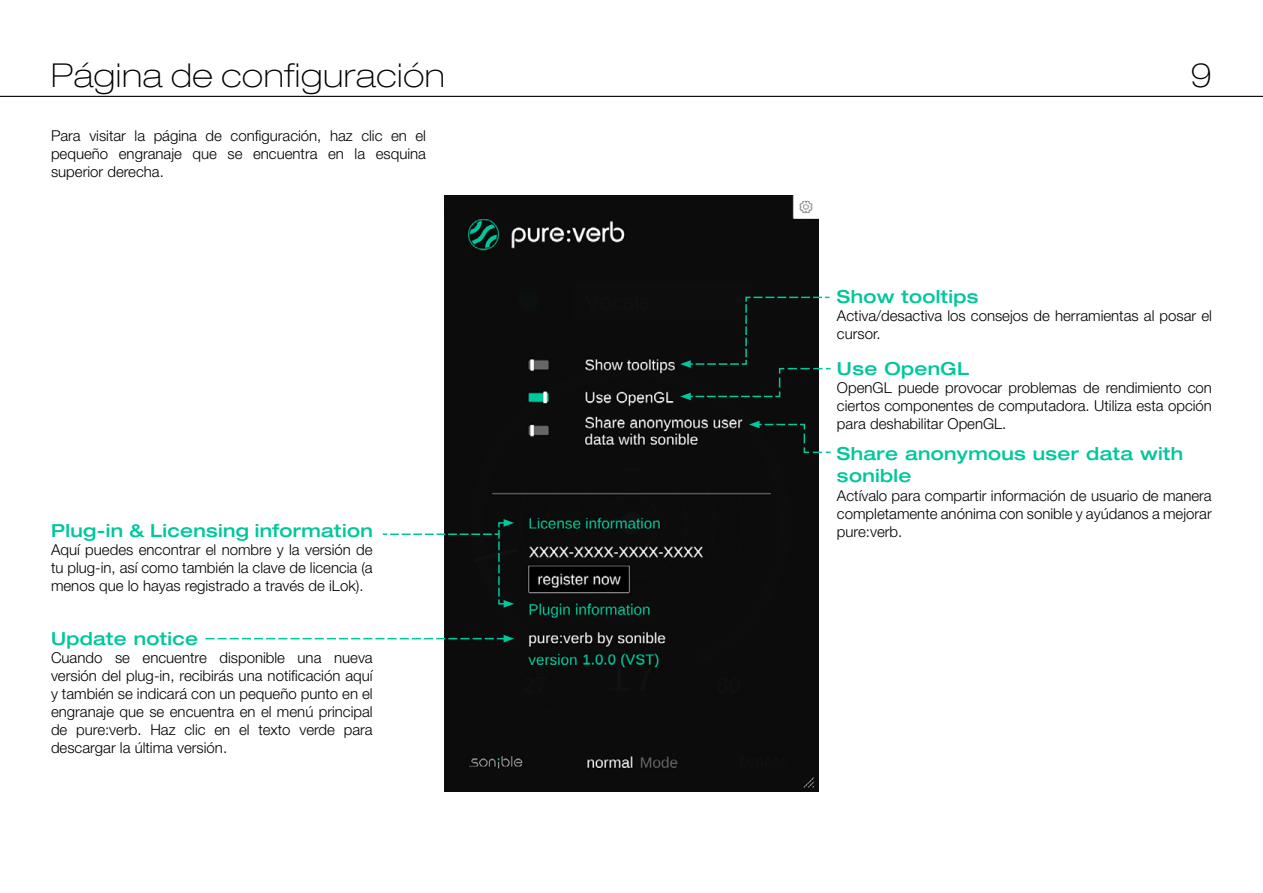
<style>
.page{position:relative;width:1263px;height:893px;background:#fff}
.page>*{position:absolute;margin:0;border:0;box-sizing:border-box;transform-origin:0 0}
.t1{font:100 expanded 33px "Helvetica Neue LT Pro";letter-spacing:.02em;color:#000}
.t2{font:500 expanded 18px/21.6px "Helvetica Neue LT Pro";letter-spacing:.02em;color:#00c79c}
.t3{font:300 15px/18px "Helvetica Neue LT Pro";color:#000;text-align:justify}
</style>
<div class="page">
<hr style="left:0;top:96px;width:1263px;height:1px;background:#000">
<img style="left:444px;top:196px;width:375px;height:595px">
<svg style="left:382px;top:519px;width:132px;height:89px"></svg>
<svg style="left:680px;top:296px;width:151px;height:104px;background:#1e2523"></svg>
<svg style="left:749px;top:421px;width:82px;height:33px;background:#2d3836"></svg>
<svg style="left:205px;top:635px;width:309px;height:7px"></svg>
<h1 class="t1" style="left:51px;top:56px;width:395px">Página de configuración</h1>
<h1 class="t1" style="left:1190px;top:56px;width:23px">9</h1>
<p class="t3" style="left:51px;top:126px;width:376px">Para visitar la página de configuración, haz clic en el pequeño engranaje que se encuentra en la esquina superior derecha.</p>
<p class="t2" style="left:837px;top:285px;width:143px">Show tooltips</p>
<p class="t3" style="left:837px;top:306px;width:376px">Activa/desactiva los consejos de herramientas al posar el cursor.</p>
<p class="t2" style="left:837px;top:357px;width:134px">Use OpenGL</p>
<p class="t3" style="left:837px;top:378px;width:376px">OpenGL puede provocar problemas de rendimiento con ciertos componentes de computadora. Utiliza esta opción para deshabilitar OpenGL.</p>
<p class="t2" style="left:837px;top:442px;width:348px">Share anonymous user data with sonible</p>
<p class="t3" style="left:837px;top:486px;width:376px">Actívalo para compartir información de usuario de manera completamente anónima con sonible y ayúdanos a mejorar</p>
<p class="t2" style="left:51px;top:519px;width:323px">Plug-in &amp; Licensing information</p>
<p class="t3" style="left:837px;top:522px;width:67px">pure:verb.</p>
<p class="t3" style="left:51px;top:540px;width:323px">Aquí puedes encontrar el nombre y la versión de tu plug-in, así como también la clave de licencia (a menos que lo hayas registrado a través de iLok).</p>
<p class="t2" style="left:51px;top:627px;width:149px">Update notice</p>
<p class="t3" style="left:51px;top:648px;width:323px">Cuando se encuentre disponible una nueva versión del plug-in, recibirás una notificación aquí y también se indicará con un pequeño punto en el engranaje que se encuentra en el menú principal de pure:verb. Haz clic en el texto verde para descargar la última versión.</p>
</div>
